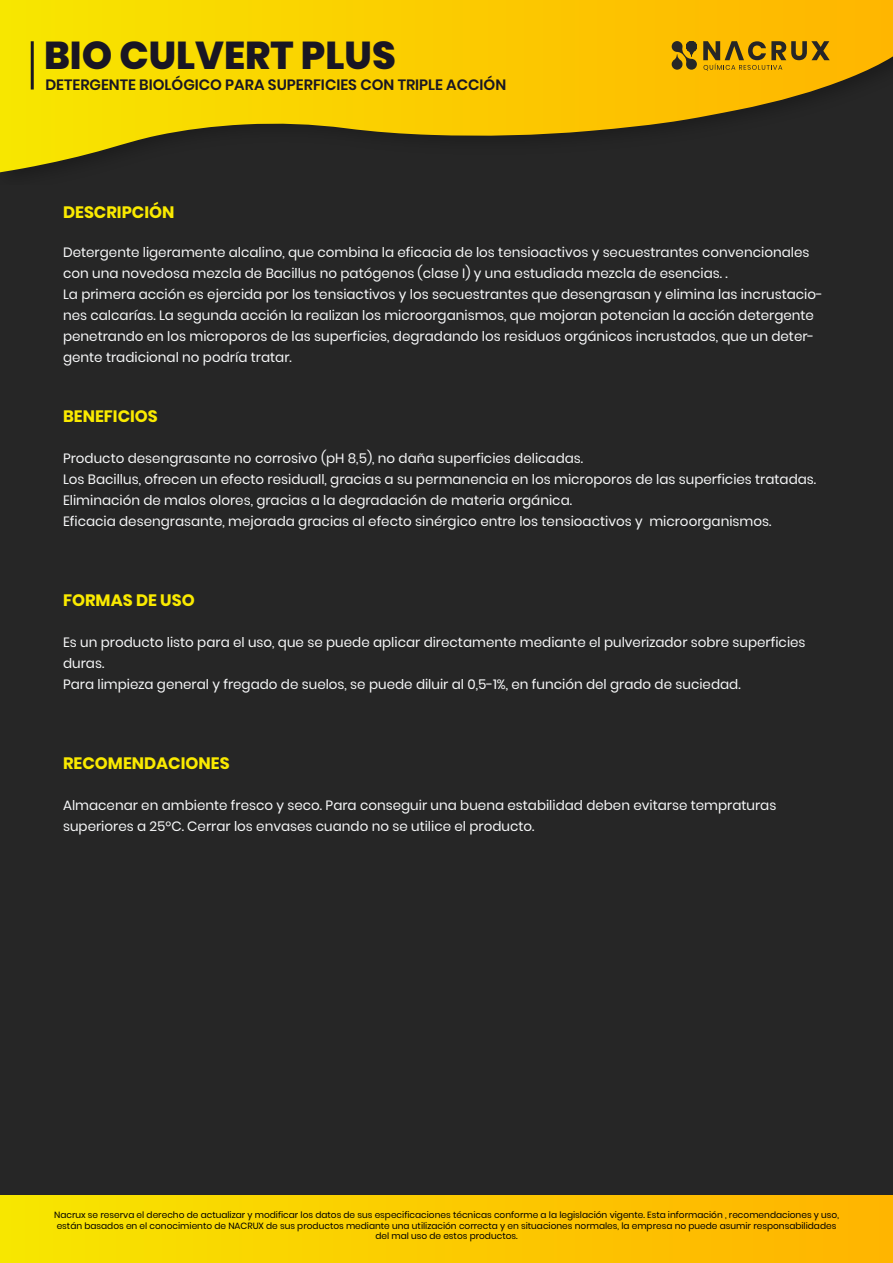
<style>
.page{position:relative;width:893px;height:1263px;background:#262626}
.page>*{position:absolute;margin:0;border:0;box-sizing:border-box;transform-origin:0 0}
.t1{font:800 38.7px "Poppins";color:#191623}
.t2{font:700 16.5px "Poppins";color:#faea00}
.t3{font:600 15px "Poppins";color:#191623}
.t4{font:13.5px/21px "Poppins";color:#f7f8f9}
.t5{font:9px/10.5px "Poppins";color:#000;text-align:center}
</style>
<div class="page">
<svg style="left:0;top:0;width:893px;height:172px"></svg>
<div style="left:0;top:1195px;width:893px;height:68px;background:linear-gradient(to right,#f7e500,#ffb200)"></div>
<hr style="left:31px;top:41px;width:3px;height:49px;background:#191623">
<svg style="left:671px;top:41px;width:159px;height:30px"></svg>
<h1 class="t1" style="left:44px;top:33px;width:353px">BIO CULVERT PLUS</h1>
<p class="t3" style="left:45px;top:76px;width:462px">DETERGENTE BIOLÓGICO PARA SUPERFICIES CON TRIPLE ACCIÓN</p>
<p class="t2" style="left:63px;top:203px;width:113px">DESCRIPCIÓN</p>
<p class="t4" style="left:63px;top:242px;width:761px">Detergente ligeramente alcalino, que combina la eficacia de los tensioactivos y secuestrantes convencionales con una novedosa mezcla de Bacillus no patógenos (clase I) y una estudiada mezcla de esencias. .<br>La primera acción es ejercida por los tensiactivos y los secuestrantes que desengrasan y elimina las incrustacio&shy;nes calcarías. La segunda acción la realizan los microorganismos, que mojoran potencian la acción detergente penetrando en los microporos de las superficies, degradando los residuos orgánicos incrustados, que un deter&shy;gente tradicional no podría tratar.</p>
<p class="t2" style="left:63px;top:406px;width:96px">BENEFICIOS</p>
<p class="t4" style="left:63px;top:447px;width:755px">Producto desengrasante no corrosivo (pH 8,5), no daña superficies delicadas.<br>Los Bacillus, ofrecen un efecto residuall, gracias a su permanencia en los microporos de las superficies tratadas.<br>Eliminación de malos olores, gracias a la degradación de materia orgánica.<br>Eficacia desengrasante, mejorada gracias al efecto sinérgico entre los tensioactivos y microorganismos.</p>
<p class="t2" style="left:63px;top:591px;width:133px">FORMAS DE USO</p>
<p class="t4" style="left:63px;top:631px;width:744px">Es un producto listo para el uso, que se puede aplicar directamente mediante el pulverizador sobre superficies duras.<br>Para limpieza general y fregado de suelos, se puede diluir al 0,5-1%, en función del grado de suciedad.</p>
<p class="t2" style="left:63px;top:754px;width:168px">RECOMENDACIONES</p>
<p class="t4" style="left:63px;top:795px;width:715px">Almacenar en ambiente fresco y seco. Para conseguir una buena estabilidad deben evitarse tempraturas superiores a 25ºC. Cerrar los envases cuando no se utilice el producto.</p>
<p class="t5" style="left:54px;top:1210px;width:786px">Nacrux se reserva el derecho de actualizar y modificar los datos de sus especificaciones técnicas conforme a la legislación vigente. Esta información , recomendaciones y uso, están basados en el conocimiento de NACRUX de sus productos mediante una utilización correcta y en situaciones normales, la empresa no puede asumir responsabilidades del mal uso de estos productos.</p>
</div>
